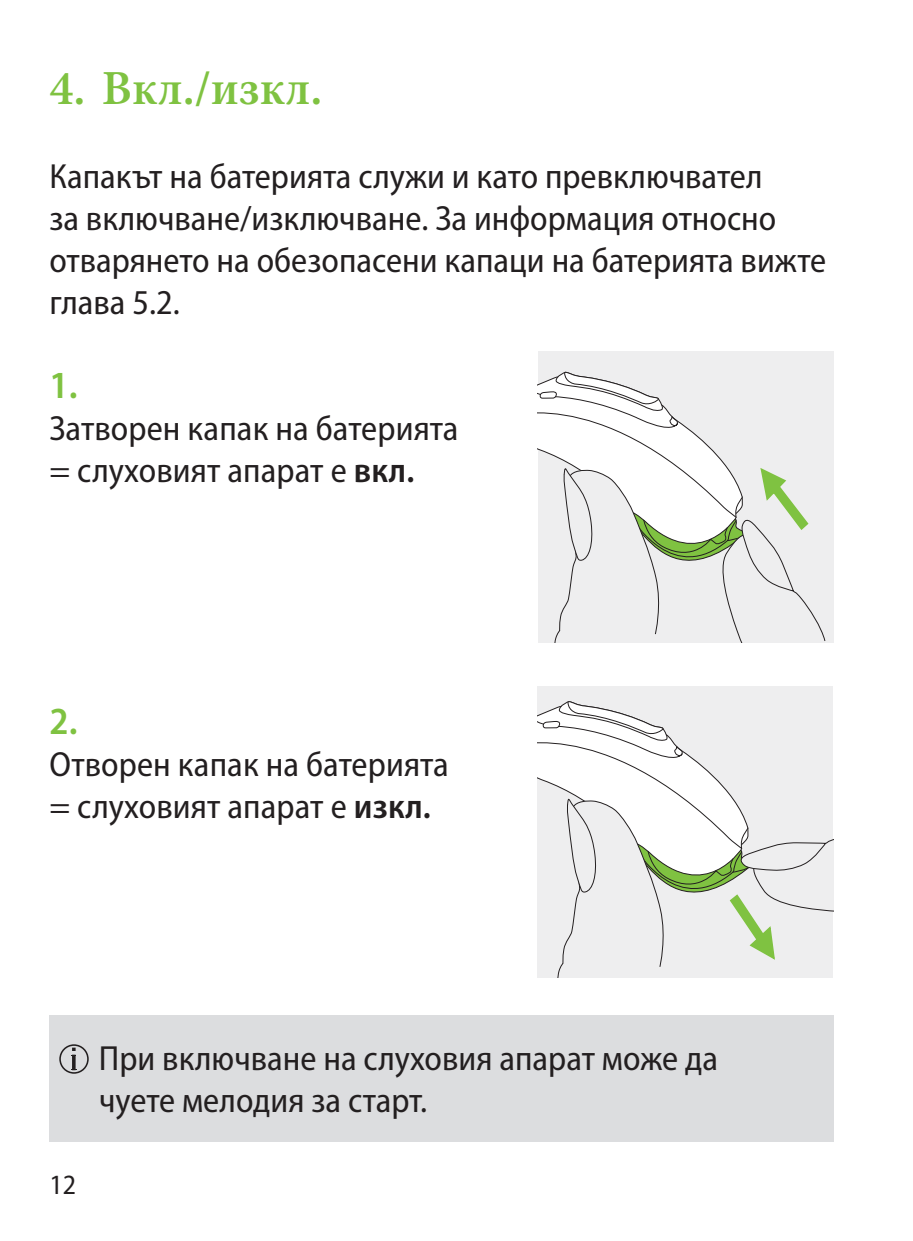
<style>
.page{position:relative;width:913px;height:1241px;background:#fff}
.page>*{position:absolute;margin:0;border:0;box-sizing:border-box;transform-origin:0 0}
.t1{font:600 49px "Minion Pro";color:#7fc241}
.t2{font:600 semi-condensed 38.5px "Myriad Pro";color:#7fc241}
.t3{font:semi-condensed 35px/42px "Myriad Pro";color:#231f20}
.t4{font:semi-condensed 28px "Myriad Pro";color:#231f20}
.s1{font-weight:600}
</style>
<div class="page">
<div style="left:537px;top:685px;width:296px;height:292px;background:#eeeeef"></div>
<svg style="left:537px;top:701px;width:296px;height:276px"></svg>
<div style="left:538px;top:351px;width:295px;height:291px;background:#eeeeef"></div>
<svg style="left:538px;top:371px;width:287px;height:271px"></svg>
<div style="left:49px;top:1015px;width:784px;height:126px;background:#dcdddf"></div>
<svg style="left:59px;top:1044px;width:30px;height:29px"></svg>
<h1 class="t1" style="left:49px;top:54px;width:274px">4. Вкл./изкл.</h1>
<p class="t3" style="left:49px;top:154px;width:778px">Капакът на батерията служи и като превключвател<br>за включване/изключване. За информация относно отварянето на обезопасени капаци на батерията вижте глава 5.2.</p>
<p class="t2" style="left:49px;top:360px;width:30px">1.</p>
<p class="t3" style="left:49px;top:406px;width:411px">Затворен капак на батерията = слуховият апарат е <span class="s1">вкл.</span></p>
<p class="t2" style="left:49px;top:696px;width:30px">2.</p>
<p class="t3" style="left:49px;top:742px;width:401px">Отворен капак на батерията = слуховият апарат е <span class="s1">изкл.</span></p>
<p class="t4" style="left:50px;top:1167px;width:28px">12</p>
<p class="t3" style="left:99px;top:1036px;width:621px">При включване на слуховия апарат може да чуете мелодия за старт.</p>
</div>
